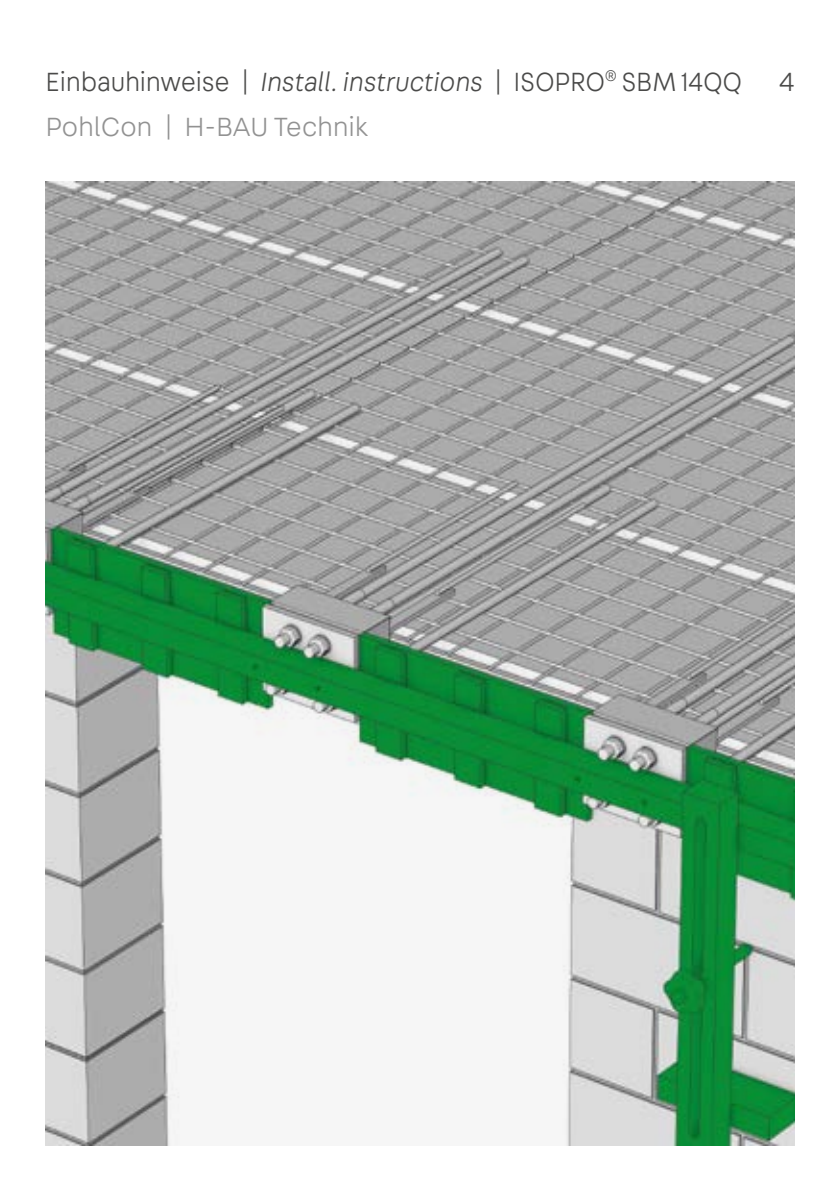
<style>
.page{position:relative;width:840px;height:1191px;background:#fff}
.page>*{position:absolute;margin:0;border:0;box-sizing:border-box;transform-origin:0 0}
.t1{font:300 28px "Fabriga";letter-spacing:-.01em;color:#4a4a49;scale:.95 1}
.t2{font:300 28px "Fabriga";letter-spacing:-.01em;color:#929292}
.t3{font:300 28px "Fabriga";letter-spacing:-.01em;color:#4a4a49}
.s1{font-style:italic}
</style>
<div class="page">
<img style="left:45px;top:181px;width:749px;height:964px">
<p class="t1" style="left:45px;top:64px;width:734px">Einbauhinweise | <span class="s1">Install. instructions</span> | ISOPRO<sup>®</sup> SBM 14QQ</p>
<p class="t3" style="left:778px;top:64px;width:17px">4</p>
<p class="t2" style="left:45px;top:110px;width:324px">PohlCon | H-BAU Technik</p>
</div>
